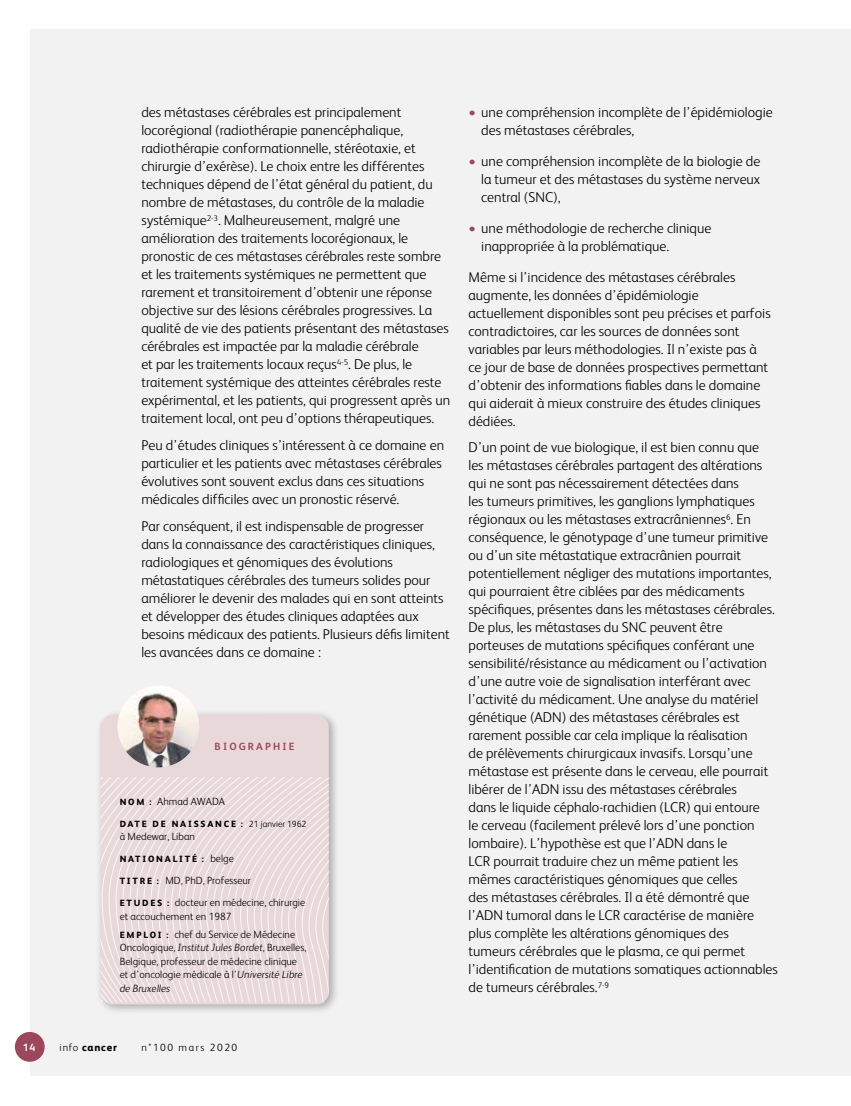
<style>
.page{position:relative;width:851px;height:1106px;background:#fff}
.page>*{position:absolute;margin:0;border:0;box-sizing:border-box;transform-origin:0 0}
.t1{font:300 14.25px/18px "FS Albert";color:#000}
.t2{font:300 10.5px/13.5px "FS Albert";color:#000}
.t3{font:300 10.5px "FS Albert";letter-spacing:.15em;color:#000}
.t4{font:700 10.5px "FS Albert";letter-spacing:.2em;color:#9c475b}
.t5{font:800 10.5px "FS Albert";letter-spacing:.075em;color:#000}
.t6{font:700 10.5px "FS Albert";color:#fff}
.t7{font:800 9px "FS Albert";letter-spacing:.2em;color:#000}
.s1{font-weight:800;font-size:9px}
.s2{font-weight:300}
.s3{font-weight:300;font-size:10.5px}
.s4{font-style:italic}
.s5{font-weight:700;font-size:15px;color:#9c475b}
</style>
<div class="page">
<div style="left:30px;top:30px;width:820px;height:1046px;background:#f2f2f2"></div>
<div style="left:96px;top:709px;width:244px;height:306px;background:#000;opacity:.3"></div>
<div style="left:100px;top:715px;width:229px;height:289px;background:#e9d8da;border-radius:13px"></div>
<svg style="left:100px;top:777px;width:229px;height:225px"></svg>
<img style="left:117px;top:685px;width:82px;height:82px;border-radius:41px">
<div style="left:15px;top:1032px;width:30px;height:29px;background:#9c475b;border-radius:50%"></div>
<p class="t1" style="left:141px;top:103px;width:310px">des métastases cérébrales est principalement locorégional (radiothérapie panencéphalique, radiothérapie conformationnelle, stéréotaxie, et chirurgie d’exérèse). Le choix entre les différentes techniques dépend de l’état général du patient, du nombre de métastases, du contrôle de la maladie systémique<sup>2-3</sup>. Malheureusement, malgré une amélioration des traitements locorégionaux, le pronostic de ces métastases cérébrales reste sombre et les traitements systémiques ne permettent que rarement et transitoirement d’obtenir une réponse objective sur des lésions cérébrales progressives. La qualité de vie des patients présentant des métastases cérébrales est impactée par la maladie cérébrale<br>et par les traitements locaux reçus<sup>4-5</sup>. De plus, le traitement systémique des atteintes cérébrales reste expérimental, et les patients, qui progressent après un traitement local, ont peu d’options thérapeutiques.</p>
<p class="t1" style="left:141px;top:435px;width:304px">Peu d’études cliniques s’intéressent à ce domaine en particulier et les patients avec métastases cérébrales évolutives sont souvent exclus dans ces situations médicales difficiles avec un pronostic réservé.</p>
<p class="t1" style="left:141px;top:516px;width:310px">Par conséquent, il est indispensable de progresser dans la connaissance des caractéristiques cliniques, radiologiques et génomiques des évolutions métastatiques cérébrales des tumeurs solides pour améliorer le devenir des malades qui en sont atteints et développer des études cliniques adaptées aux besoins médicaux des patients. Plusieurs défis limitent les avancées dans ce domaine :</p>
<p class="t4" style="left:214px;top:738px;width:81px">BIOGRAPHIE</p>
<p class="t2" style="left:120px;top:794px;width:107px"><span class="s1">N O M :</span> Ahmad AWADA</p>
<p class="t7" style="left:120px;top:817px;width:188px">DATE DE NAISSANCE : <span class="s2">21 janvier 1962</span></p>
<p class="t2" style="left:120px;top:829px;width:77px">à Medewar, Liban</p>
<p class="t7" style="left:120px;top:852px;width:115px">NATIONALITÉ : <span class="s3">belge</span></p>
<p class="t2" style="left:120px;top:869px;width:187px;line-height:22px"><span class="s1">T I T R E :</span> MD, PhD, Professeur<br><span class="s1">E T U D E S :</span> docteur en médecine, chirurgie</p>
<p class="t2" style="left:120px;top:907px;width:177px;line-height:17.7px">et accouchement en 1987<br><span class="s1">E M P L O I :</span> chef du Service de Médecine</p>
<p class="t2" style="left:120px;top:940px;width:188px">Oncologique, <span class="s4">Institut Jules Bordet</span>, Bruxelles, Belgique, professeur de médecine clinique et d’oncologie médicale à l’<span class="s4">Université Libre de Bruxelles</span></p>
<p class="t1" style="left:481px;top:103px;width:293px;text-indent:-13px"><span class="s5">•</span> une compréhension incomplète de l’épidémiologie des métastases cérébrales,</p>
<p class="t1" style="left:481px;top:151px;width:280px;text-align:justify;text-indent:-13px"><span class="s5">•</span> une compréhension incomplète de la biologie de la tumeur et des métastases du système nerveux central (SNC),</p>
<p class="t1" style="left:481px;top:218px;width:231px;text-indent:-13px"><span class="s5">•</span> une méthodologie de recherche clinique inappropriée à la problématique.</p>
<p class="t1" style="left:468px;top:267px;width:303px">Même si l’incidence des métastases cérébrales augmente, les données d’épidémiologie actuellement disponibles sont peu précises et parfois contradictoires, car les sources de données sont variables par leurs méthodologies. Il n’existe pas à ce jour de base de données prospectives permettant d’obtenir des informations fiables dans le domaine qui aiderait à mieux construire des études cliniques dédiées.</p>
<p class="t1" style="left:468px;top:437px;width:311px">D’un point de vue biologique, il est bien connu que les métastases cérébrales partagent des altérations qui ne sont pas nécessairement détectées dans<br>les tumeurs primitives, les ganglions lymphatiques régionaux ou les métastases extracrâniennes<sup>6</sup>. En conséquence, le génotypage d’une tumeur primitive ou d’un site métastatique extracrânien pourrait potentiellement négliger des mutations importantes, qui pourraient être ciblées par des médicaments spécifiques, présentes dans les métastases cérébrales.<br>De plus, les métastases du SNC peuvent être porteuses de mutations spécifiques conférant une sensibilité/résistance au médicament ou l’activation d’une autre voie de signalisation interférant avec l’activité du médicament. Une analyse du matériel génétique (ADN) des métastases cérébrales est rarement possible car cela implique la réalisation<br>de prélèvements chirurgicaux invasifs. Lorsqu’une métastase est présente dans le cerveau, elle pourrait libérer de l’ADN issu des métastases cérébrales<br>dans le liquide céphalo-rachidien (LCR) qui entoure<br>le cerveau (facilement prélevé lors d’une ponction lombaire). L’hypothèse est que l’ADN dans le<br>LCR pourrait traduire chez un même patient les mêmes caractéristiques génomiques que celles<br>des métastases cérébrales. Il a été démontré que l’ADN tumoral dans le LCR caractérise de manière plus complète les altérations génomiques des tumeurs cérébrales que le plasma, ce qui permet l’identification de mutations somatiques actionnables de tumeurs cérébrales.<sup>7-9</sup></p>
<p class="t6" style="left:23px;top:1040px;width:14px">14</p>
<p class="t5" style="left:60px;top:1039px;width:59px"><span class="s2">info</span> cancer</p>
<p class="t3" style="left:141px;top:1040px;width:97px">n°100 mars 2020</p>
</div>
